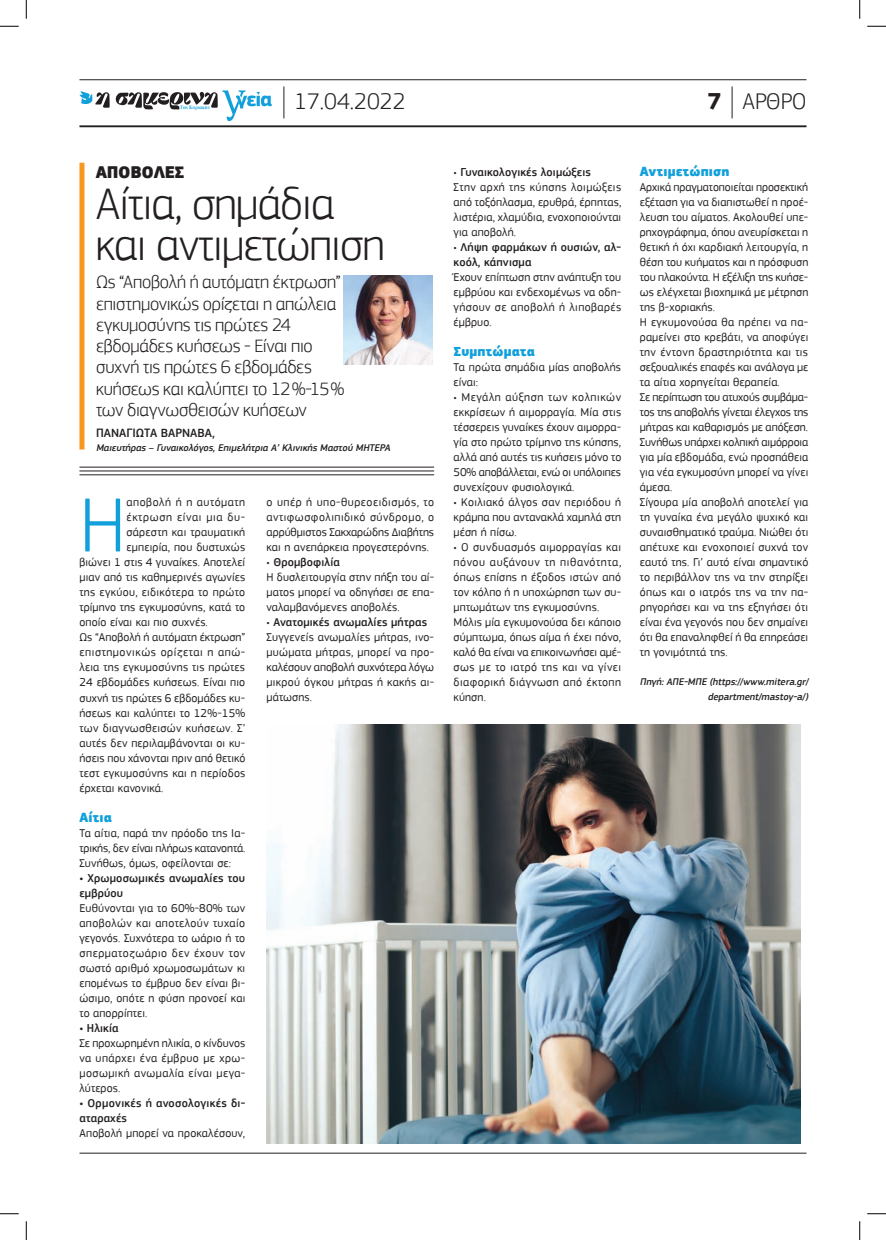
<style>
.page{position:relative;width:886px;height:1240px;background:#fff}
.page>*{position:absolute;margin:0;border:0;box-sizing:border-box;transform-origin:0 0}
.t1{font:300 79.75px "PF Square Sans Pro";color:#12a0db}
.t2{font:300 46.25px/41.2px "PF Square Sans Pro";letter-spacing:-.02em;color:#231f20}
.t3{font:300 23.75px "PF Square Sans Pro";color:#231f20}
.t4{font:300 18.75px/21.2px "PF Square Sans Pro";letter-spacing:-.01em;color:#231f20}
.t5{font:900 17.5px "PF Square Sans Pro";letter-spacing:-.02em;color:#231f20}
.t6{font:900 13.75px "PF Square Sans Pro";letter-spacing:.01em;color:#12a0db}
.t7{font:500 12.5px "PF Square Sans Pro";color:#231f20}
.t8{font:11.88px/15px "PF Square Sans Pro";letter-spacing:.01em;color:#231f20}
.t9{font:500 11.88px/15px "PF Square Sans Pro";letter-spacing:.02em;color:#231f20}
.t10{font:11.88px "PF Square Sans Pro";letter-spacing:.05em;color:#231f20}
.t11{font:11.88px "PF Square Sans Pro";letter-spacing:.055em;color:#231f20}
.t12{font:11.88px "PF Square Sans Pro";letter-spacing:.045em;color:#231f20}
.t13{font:italic 500 10px/15px "PF Square Sans Pro";color:#231f20;text-align:right}
.t14{font:700 5px "PF Document";color:#12a0db}
.s1{font-weight:700}
.s2{font-weight:500}
.s3{font-weight:400}
</style>
<div class="page">
<hr style="left:79px;top:79px;width:727px;height:1px;background:#231f20">
<hr style="left:79px;top:125px;width:727px;height:2px;background:#231f20">
<svg style="left:79px;top:90px;width:192px;height:31px"></svg>
<hr style="left:283px;top:86px;width:1px;height:32px;background:#231f20">
<hr style="left:731px;top:86px;width:1px;height:32px;background:#231f20">
<img style="left:343px;top:275px;width:89px;height:89px">
<hr style="left:79px;top:1152px;width:727px;height:1px;background:#231f20">
<img style="left:266px;top:724px;width:533px;height:419px">
<div style="left:79px;top:163px;width:5px;height:286px;background:#f7971d"></div>
<hr style="left:79px;top:474px;width:355px;height:1px;background:#231f20">
<hr style="left:79px;top:470px;width:355px;height:1px;background:#231f20">
<hr style="left:79px;top:467px;width:355px;height:1px;background:#231f20">
<svg style="left:0;top:25px;width:19px;height:2px"></svg>
<svg style="left:867px;top:25px;width:18px;height:2px"></svg>
<svg style="left:0;top:1213px;width:19px;height:1px"></svg>
<svg style="left:867px;top:1213px;width:18px;height:1px"></svg>
<svg style="left:25px;top:0;width:2px;height:19px"></svg>
<svg style="left:25px;top:1221px;width:2px;height:19px"></svg>
<svg style="left:859px;top:0;width:1px;height:19px"></svg>
<svg style="left:859px;top:1221px;width:1px;height:19px"></svg>
<p class="t14" style="left:180px;top:104px;width:31px">Της Κυριακής</p>
<p class="t3" style="left:294px;top:87px;width:113px">17.04.2022</p>
<p class="t3" style="left:707px;top:87px;width:100px"><span class="s1">7</span> ΑΡΘΡΟ</p>
<p class="t5" style="left:96px;top:161px;width:90px">Αποβολές</p>
<p class="t2" style="left:96px;top:183px;width:290px">Aίτια, σημάδια και αντιμετώπιση</p>
<p class="t4" style="left:96px;top:271px;width:250px">Ως “Αποβολή ή αυτόματη έκτρωση” επιστημονικώς ορίζεται η απώλεια εγκυμοσύνης τις πρώτες 24 εβδομάδες κυήσεως - Είναι πιο συχνή τις πρώτες 6 εβδομάδες κυήσεως και καλύπτει το 12 %-15 % των διαγνωσθεισών κυήσεων</p>
<p class="t7" style="left:96px;top:426px;width:120px">ΠΑΝΑΓΙΩΤΑ ΒΑΡΝΑΒΑ,</p>
<p class="t13" style="left:96px;top:440px;width:298px">Μαιευτήρας – Γυναικολόγος, Επιμελήτρια Α’ Κλινικής Μαστού ΜΗΤΕΡΑ</p>
<p class="t1" style="left:79px;top:478px;width:48px">H</p>
<p class="t12" style="left:126px;top:495px;width:120px">αποβολή ή η αυτόματη</p>
<p class="t11" style="left:126px;top:510px;width:120px">έκτρωση είναι μια δυ-</p>
<p class="t8" style="left:126px;top:525px;width:120px">σάρεστη και τραυματική</p>
<p class="t8" style="left:126px;top:540px;width:120px">εμπειρία, που δυστυχώς</p>
<p class="t8" style="left:79px;top:555px;width:167px">βιώνει 1 στις 4 γυναίκες. Αποτελεί</p>
<p class="t8" style="left:79px;top:570px;width:167px">μιαν από τις καθημερινές αγωνίες</p>
<p class="t8" style="left:79px;top:585px;width:167px">της εγκύου, ειδικότερα το πρώτο</p>
<p class="t8" style="left:79px;top:600px;width:167px">τρίμηνο της εγκυμοσύνης, κατά το</p>
<p class="t8" style="left:79px;top:615px;width:130px">οποίο είναι και πιο συχνές.</p>
<p class="t8" style="left:79px;top:630px;width:167px">Ως “Αποβολή ή αυτόματη έκτρωση”</p>
<p class="t10" style="left:79px;top:645px;width:167px">επιστημονικώς ορίζεται η απώ-</p>
<p class="t8" style="left:79px;top:660px;width:167px">λεια της εγκυμοσύνης τις πρώτες</p>
<p class="t8" style="left:79px;top:675px;width:167px">24 εβδομάδες κυήσεως. Είναι πιο</p>
<p class="t8" style="left:79px;top:690px;width:167px">συχνή τις πρώτες 6 εβδομάδες κυ-</p>
<p class="t8" style="left:79px;top:705px;width:167px">ήσεως και καλύπτει το 12%-15%</p>
<p class="t8" style="left:79px;top:720px;width:167px">των διαγνωσθεισών κυήσεων. Σ’</p>
<p class="t8" style="left:79px;top:735px;width:167px">αυτές δεν περιλαμβάνονται οι κυ-</p>
<p class="t8" style="left:79px;top:750px;width:167px">ήσεις που χάνονται πριν από θετικό</p>
<p class="t8" style="left:79px;top:765px;width:167px">τεστ εγκυμοσύνης και η περίοδος</p>
<p class="t8" style="left:79px;top:780px;width:85px">έρχεται κανονικά.</p>
<p class="t6" style="left:79px;top:808px;width:34px">Αίτια</p>
<p class="t8" style="left:79px;top:825px;width:167px;text-align:justify">Τα αίτια, παρά την πρόοδο της Ια&shy;τρικής, δεν είναι πλήρως κατανοητά.<br>Συνήθως, όμως, οφείλονται σε:</p>
<p class="t8" style="left:79px;top:870px;width:167px"><span class="s2">• Χρωμοσωμικές ανωμαλίες του εμβρύου<br></span>Ευθύνονται για το 60%-80% των αποβολών και αποτελούν τυχαίο γεγονός. Συχνότερα το ωάριο ή το σπερματοζωάριο δεν έχουν τον σωστό αριθμό χρωμοσωμάτων κι επομένως το έμβρυο δεν είναι βι&shy;ώσιμο, οπότε η φύση προνοεί και το απορρίπτει.</p>
<p class="t8" style="left:79px;top:1020px;width:167px"><span class="s2">• Ηλικία<br></span>Σε προχωρημένη ηλικία, ο κίνδυνος να υπάρχει ένα έμβρυο με χρω&shy;μοσωμική ανωμαλία είναι μεγα&shy;λύτερος.</p>
<p class="t9" style="left:79px;top:1095px;width:167px">• Ορμονικές ή ανοσολογικές δι&shy;αταραχές<br><span class="s3">Αποβολή μπορεί να προκαλέσουν,</span></p>
<p class="t8" style="left:266px;top:495px;width:169px;text-align:justify">ο υπέρ ή υπο-θυρεοειδισμός, το αντιφωσφολιπιδικό σύνδρομο, ο αρρύθμιστος Σακχαρώδης Διαβήτης και η ανεπάρκεια προγεστερόνης.</p>
<p class="t8" style="left:266px;top:555px;width:169px">• <span class="s2">Θρομβοφιλία<br></span>Η δυσλειτουργία στην πήξη του αί&shy;ματος μπορεί να οδηγήσει σε επα&shy;ναλαμβανόμενες αποβολές.</p>
<p class="t8" style="left:266px;top:615px;width:169px">• <span class="s2">Ανατομικές ανωμαλίες μήτρας<br></span>Συγγενείς ανωμαλίες μήτρας, ινο&shy;μυώματα μήτρας, μπορεί να προ&shy;καλέσουν αποβολή συχνότερα λόγω μικρού όγκου μήτρας ή κακής αι&shy;μάτωσης.</p>
<p class="t8" style="left:453px;top:165px;width:169px">• <span class="s2">Γυναικολογικές λοιμώξεις<br></span>Στην αρχή της κύησης λοιμώξεις από τοξόπλασμα, ερυθρά, έρπητας, λιστέρια, χλαμύδια, ενοχοποιούνται για αποβολή.</p>
<p class="t8" style="left:453px;top:240px;width:169px">• <span class="s2">Λήψη φαρμάκων ή ουσιών, αλ&shy;κοόλ, κάπνισμα<br></span>Έχουν επίπτωση στην ανάπτυξη του εμβρύου και ενδεχομένως να οδη&shy;γήσουν σε αποβολή ή λιποβαρές έμβρυο.</p>
<p class="t6" style="left:453px;top:343px;width:83px">Συμπτώματα</p>
<p class="t8" style="left:453px;top:360px;width:169px">Τα πρώτα σημάδια μίας αποβολής είναι:</p>
<p class="t8" style="left:453px;top:390px;width:169px;text-align:justify">• Μεγάλη αύξηση των κολπικών εκκρίσεων ή αιμορραγία. Μία στις τέσσερεις γυναίκες έχουν αιμορρα&shy;γία στο πρώτο τρίμηνο της κύησης, αλλά από αυτές τις κυήσεις μόνο το 50% αποβάλλεται, ενώ οι υπόλοιπες συνεχίζουν φυσιολογικά.</p>
<p class="t8" style="left:453px;top:495px;width:169px;text-align:justify">• Κοιλιακό άλγος σαν περιόδου ή κράμπα που αντανακλά χαμηλά στη μέση ή πίσω.</p>
<p class="t8" style="left:453px;top:540px;width:169px">• Ο συνδυασμός αιμορραγίας και πόνου αυξάνουν τη πιθανότητα, όπως επίσης η έξοδος ιστών από τον κόλπο ή η υποχώρηση των συ&shy;μπτωμάτων της εγκυμοσύνης.<br>Μόλις μία εγκυμονούσα δει κάποιο σύμπτωμα, όπως αίμα ή έχει πόνο, καλό θα είναι να επικοινωνήσει αμέ&shy;σως με το ιατρό της και να γίνει διαφορική διάγνωση από έκτοπη κύηση.</p>
<p class="t6" style="left:639px;top:163px;width:91px">Αντιμετώπιση</p>
<p class="t8" style="left:639px;top:180px;width:170px">Αρχικά πραγματοποιείται προσεκτική εξέταση για να διαπιστωθεί η προέ&shy;λευση του αίματος. Ακολουθεί υπε&shy;ρηχογράφημα, όπου ανευρίσκεται η θετική ή όχι καρδιακή λειτουργία, η θέση του κυήματος και η πρόσφυση του πλακούντα. Η εξέλιξη της κυήσε&shy;ως ελέγχεται βιοχημικά με μέτρηση της β-χοριακής.<br>Η εγκυμονούσα θα πρέπει να πα&shy;ραμείνει στο κρεβάτι, να αποφύγει την έντονη δραστηριότητα και τις σεξουαλικές επαφές και ανάλογα με τα αίτια χορηγείται θεραπεία.<br>Σε περίπτωση του ατυχούς συμβάμα&shy;τος της αποβολής γίνεται έλεγχος της μήτρας και καθαρισμός με απόξεση.<br>Συνήθως υπάρχει κολπική αιμόρροια για μία εβδομάδα, ενώ προσπάθεια για νέα εγκυμοσύνη μπορεί να γίνει άμεσα.<br>Σίγουρα μία αποβολή αποτελεί για τη γυναίκα ένα μεγάλο ψυχικό και συναισθηματικό τραύμα. Νιώθει ότι απέτυχε και ενοχοποιεί συχνά τον εαυτό της. Γι’ αυτό είναι σημαντικό το περιβάλλον της να την στηρίξει όπως και ο ιατρός της να την πα&shy;ρηγορήσει και να της εξηγήσει ότι είναι ένα γεγονός που δεν σημαίνει ότι θα επαναληφθεί ή θα επηρεάσει τη γονιμότητά της.</p>
<p class="t13" style="left:639px;top:674px;width:172px">Πηγή: ΑΠΕ-ΜΠΕ (https://www.mitera.gr/ department/mastoy-a/)</p>
</div>
